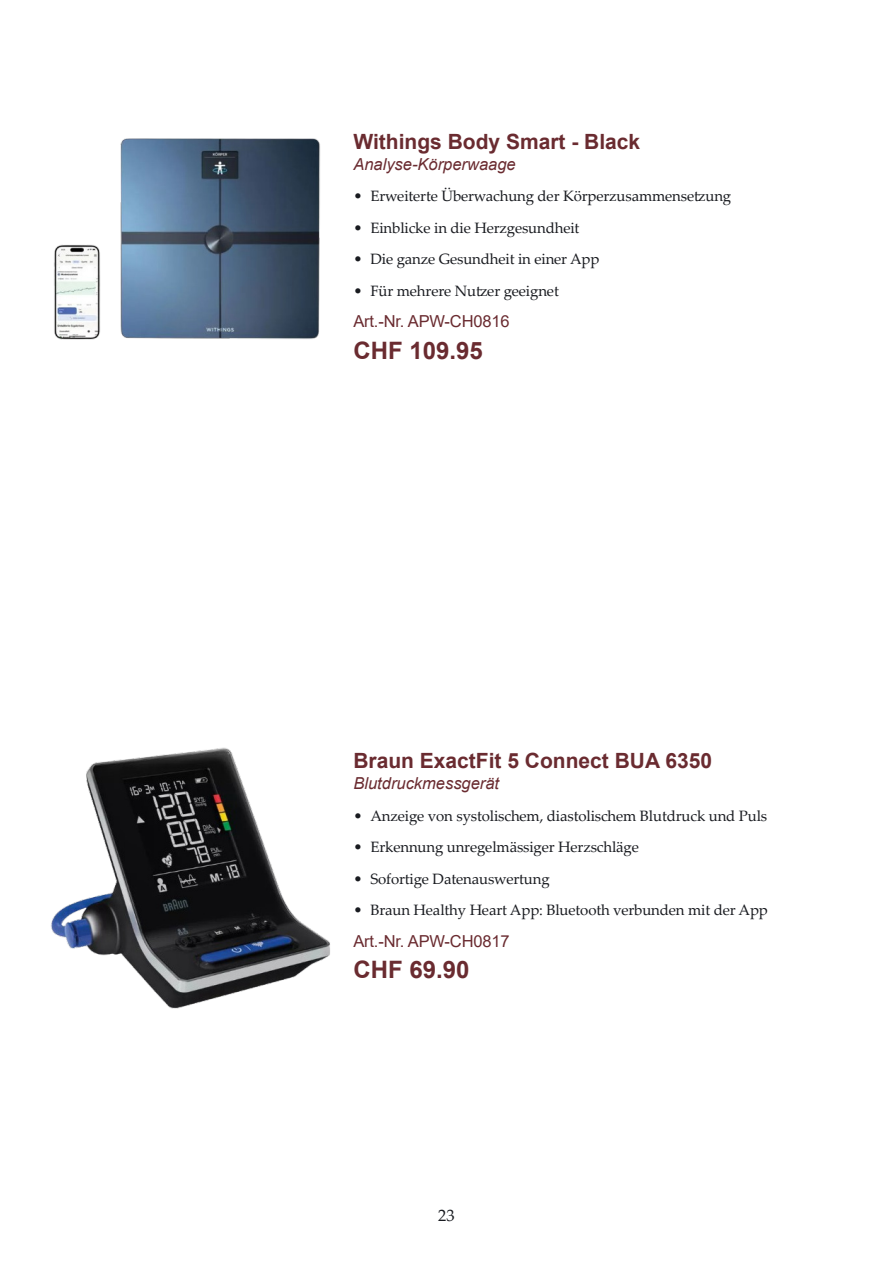
<style>
.page{position:relative;width:893px;height:1263px;background:#fff}
.page>*{position:absolute;margin:0;border:0;box-sizing:border-box;transform-origin:0 0}
.Preis_Beschreibung{font:700 24px "Arial";color:#6a2b30}
.Titel_beschreibung{font:700 21px "Arial";color:#6a2b30}
.Untertitel_Beschreibung{font:italic 16.5px "Arial";color:#6a2b30}
.Artikelnummer{font:16.5px "Arial";letter-spacing:-.01em;color:#6a2b30}
.t1{font:16.5px "Palatino Linotype";color:#191b20}
.t2{font:15px "Palatino Linotype";letter-spacing:-.01em;color:#191b20}
</style>
<div class="page">
<img style="left:54px;top:138px;width:266px;height:202px">
<img style="left:51px;top:747px;width:279px;height:262px">
<p class="Titel_beschreibung" style="left:353px;top:126px;width:288px">Withings Body Smart - Black</p>
<p class="Untertitel_Beschreibung" style="left:353px;top:153px;width:164px">Analyse-Körperwaage</p>
<p class="t2" style="left:353px;top:185px;width:379px">• Erweiterte Überwachung der Körperzusammensetzung</p>
<p class="t2" style="left:353px;top:217px;width:228px">• Einblicke in die Herzgesundheit</p>
<p class="t2" style="left:353px;top:248px;width:248px">• Die ganze Gesundheit in einer App</p>
<p class="t2" style="left:353px;top:280px;width:207px">• Für mehrere Nutzer geeignet</p>
<p class="Artikelnummer" style="left:353px;top:310px;width:158px">Art.-Nr. APW-CH0816</p>
<p class="Preis_Beschreibung" style="left:353px;top:333px;width:131px">CHF 109.95</p>
<p class="Titel_beschreibung" style="left:353px;top:746px;width:360px">Braun ExactFit 5 Connect BUA 6350</p>
<p class="Untertitel_Beschreibung" style="left:353px;top:773px;width:147px">Blutdruckmessgerät</p>
<p class="t2" style="left:353px;top:805px;width:415px">• Anzeige von systolischem, diastolischem Blutdruck und Puls</p>
<p class="t2" style="left:353px;top:836px;width:287px">• Erkennung unregelmässiger Herzschläge</p>
<p class="t2" style="left:353px;top:868px;width:198px">• Sofortige Datenauswertung</p>
<p class="t2" style="left:353px;top:899px;width:416px">• Braun Healthy Heart App: Bluetooth verbunden mit der App</p>
<p class="Artikelnummer" style="left:353px;top:929px;width:158px">Art.-Nr. APW-CH0817</p>
<p class="Preis_Beschreibung" style="left:353px;top:953px;width:118px">CHF 69.90</p>
<p class="t1" style="left:438px;top:1204px;width:18px">23</p>
</div>
